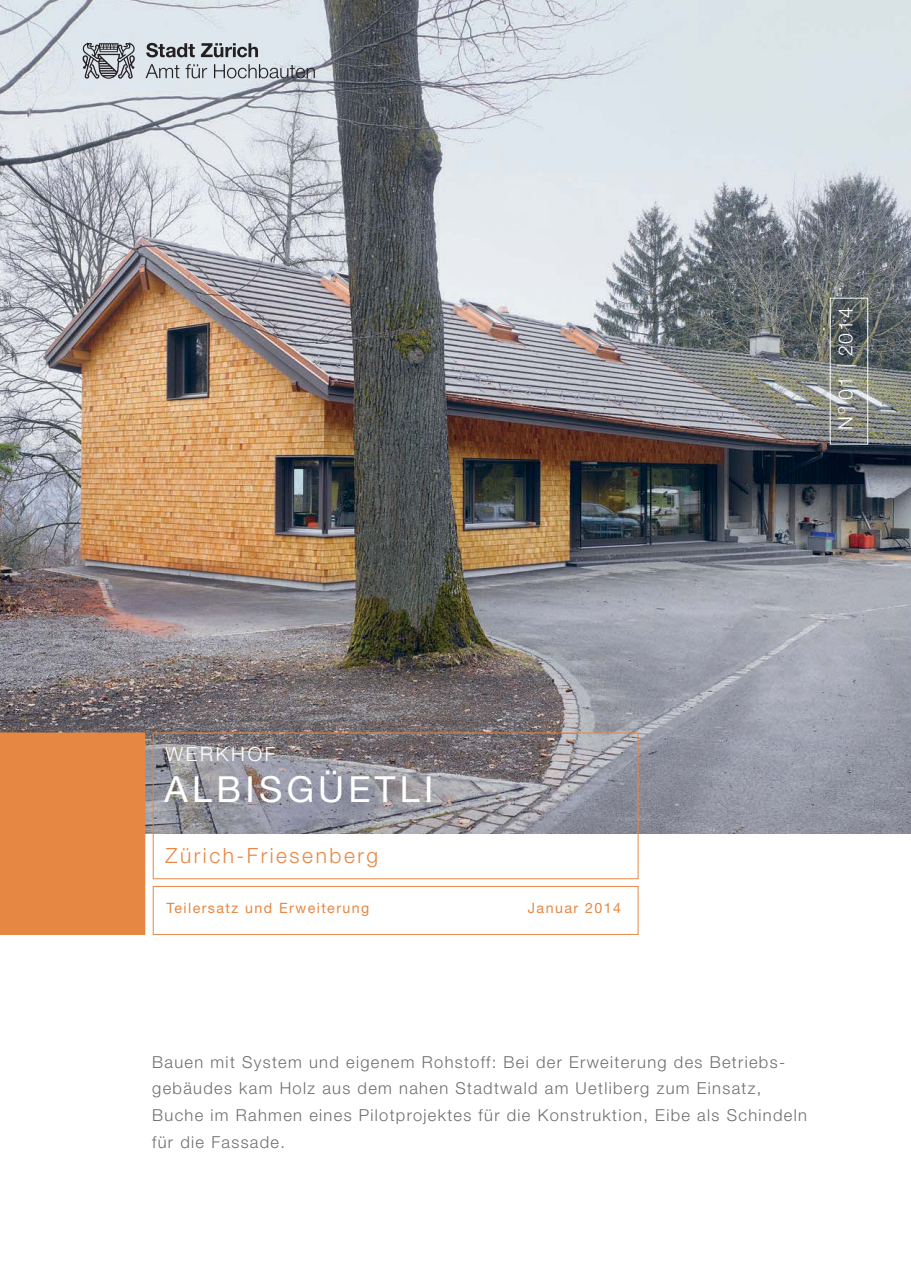
<style>
.page{position:relative;width:911px;height:1263px;background:#fff}
.page>*{position:absolute;margin:0;border:0;box-sizing:border-box;transform-origin:0 0}
.t1{font:36px "Helvetica Neue LT";letter-spacing:.12em;color:#fff}
.t2{font:300 21px "Helvetica Neue LT";letter-spacing:.12em;color:#e68843}
.t3{font:300 19.5px "Helvetica Neue LT";letter-spacing:.14em;color:#fff}
.t4{font:300 16.5px/27px "Helvetica Neue LT";letter-spacing:.08em;color:#6d6e70}
.t5{font:14.25px "Helvetica Neue LT";letter-spacing:.1em;color:#e68843}
</style>
<div class="page">
<img style="left:0;top:0;width:911px;height:834px">
<div style="left:153px;top:733px;width:485px;height:146px;border:1px solid #e68843"></div>
<div style="left:0;top:733px;width:145px;height:202px;background:#e68843"></div>
<div style="left:153px;top:886px;width:485px;height:49px;border:1px solid #e68843"></div>
<div style="left:830px;top:298px;width:38px;height:147px;border:1px solid #fff"></div>
<svg style="left:146px;top:43px;width:49px;height:14px"></svg>
<svg style="left:201px;top:43px;width:57px;height:14px"></svg>
<svg style="left:146px;top:64px;width:33px;height:14px"></svg>
<svg style="left:186px;top:64px;width:21px;height:14px"></svg>
<svg style="left:214px;top:64px;width:101px;height:14px"></svg>
<svg style="left:83px;top:43px;width:52px;height:36px;background:#909398"></svg>
<p class="t3" style="left:839px;top:430px;width:124px;rotate:-90deg">N<sup>o</sup> 01 | 2014</p>
<p class="t3" style="left:165px;top:747px;width:111px">WERKHOF</p>
<h1 class="t1" style="left:164px;top:777px;width:271px">ALBISGÜETLI</h1>
<p class="t2" style="left:165px;top:848px;width:214px">Zürich-Friesenberg</p>
<p class="t5" style="left:166px;top:903px;width:204px">Teilersatz und Erweiterung</p>
<p class="t5" style="left:528px;top:903px;width:95px">Januar 2014</p>
<p class="t4" style="left:152px;top:1050px;width:656px">Bauen mit System und eigenem Rohstoff: Bei der Erweiterung des Betriebs&shy;gebäudes kam Holz aus dem nahen Stadtwald am Uetliberg zum Einsatz, Buche im Rahmen eines Pilotprojektes für die Konstruktion, Eibe als Schindeln für die Fassade.</p>
</div>
